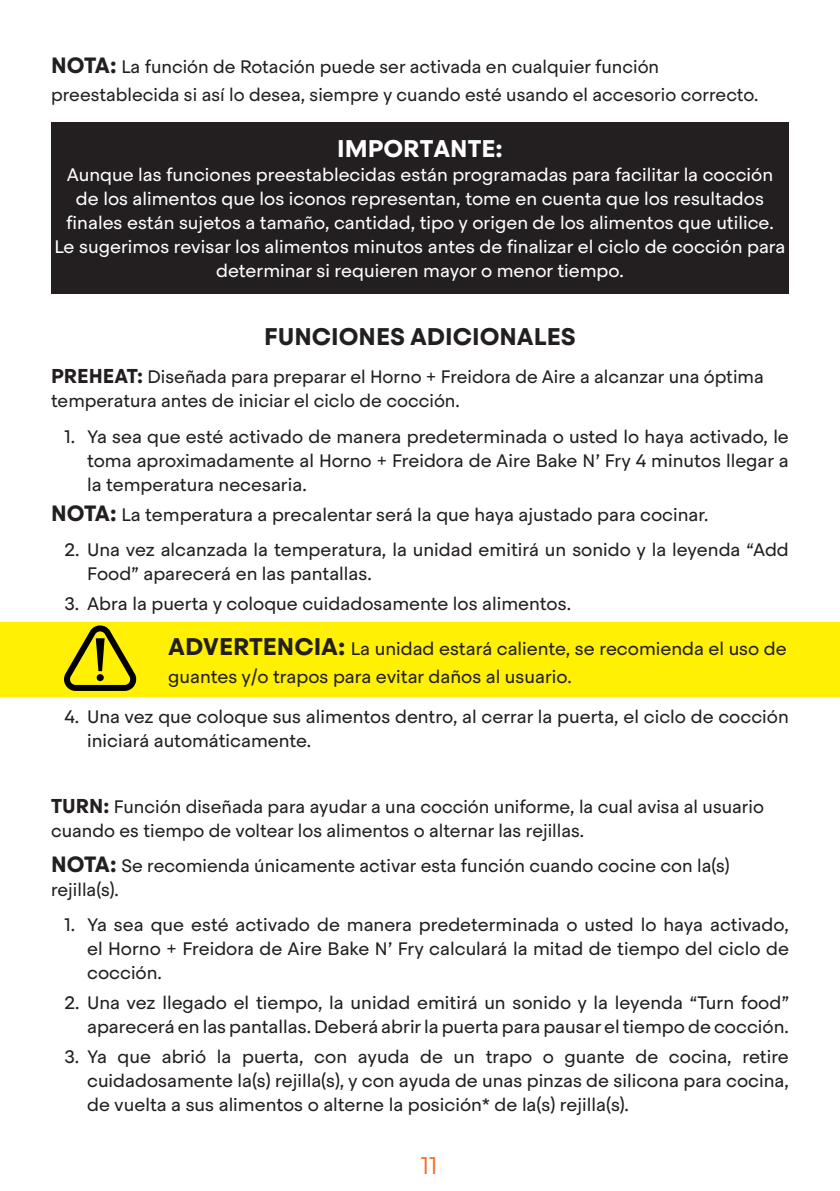
<style>
.page{position:relative;width:840px;height:1191px;background:#fff}
.page>*{position:absolute;margin:0;border:0;box-sizing:border-box;transform-origin:0 0}
.t1{font:700 24px "Steradian";color:#231f20}
.BoldNumbers{font:700 24px "Steradian";color:#fff}
.t2{font:300 24px "Steradian";color:#f36e23}
.Numbers{font:18px/24px "Steradian";color:#231f20}
.BoldNumbers-2{font:18px/24px "Steradian";color:#fff;text-align:center}
.s1{font-weight:700;font-size:22px}
.s2{font-weight:700;font-size:20px}
.s3{font-weight:700;font-size:24px}
</style>
<div class="page">
<div style="left:0;top:622px;width:839px;height:75px;background:#fff101"></div>
<div style="left:51px;top:122px;width:737px;height:171px;background:#231f20"></div>
<svg style="left:64px;top:625px;width:73px;height:66px"></svg>
<div style="left:97px;top:674px;width:7px;height:7px;background:#000002;border-radius:50%"></div>
<p class="Numbers" style="left:51px;top:53px;width:708px;line-height:28px"><span class="s1">NOTA:</span> La función de Rotación puede ser activada en cualquier función preestablecida si así lo desea, siempre y cuando esté usando el accesorio correcto.</p>
<p class="BoldNumbers" style="left:337px;top:134px;width:167px">IMPORTANTE:</p>
<p class="BoldNumbers-2" style="left:54px;top:163px;width:732px">Aunque las funciones preestablecidas están programadas para facilitar la cocción de los alimentos que los iconos representan, tome en cuenta que los resultados finales están sujetos a tamaño, cantidad, tipo y origen de los alimentos que utilice.<br>Le sugerimos revisar los alimentos minutos antes de finalizar el ciclo de cocción para determinar si requieren mayor o menor tiempo.</p>
<p class="t1" style="left:264px;top:322px;width:313px">FUNCIONES ADICIONALES</p>
<p class="Numbers" style="left:51px;top:365px;width:713px"><span class="s2">PREHEAT:</span> Diseñada para preparar el Horno + Freidora de Aire a alcanzar una óptima temperatura antes de iniciar el ciclo de cocción.</p>
<p class="Numbers" style="left:87px;top:424px;width:703px;text-align:justify;text-indent:-23px">1. Ya sea que esté activado de manera predeterminada o usted lo haya activado, le toma aproximadamente al Horno + Freidora de Aire Bake N’ Fry 4 minutos llegar a la temperatura necesaria.</p>
<p class="Numbers" style="left:51px;top:502px;width:658px"><span class="s1">NOTA:</span> La temperatura a precalentar será la que haya ajustado para cocinar.</p>
<p class="Numbers" style="left:87px;top:537px;width:702px;text-indent:-23px">2. Una vez alcanzada la temperatura, la unidad emitirá un sonido y la leyenda “Add<br>Food” aparecerá en las pantallas.</p>
<p class="Numbers" style="left:64px;top:591px;width:508px">3. Abra la puerta y coloque cuidadosamente los alimentos.</p>
<p class="Numbers" style="left:168px;top:634px;width:619px;line-height:28px"><span class="s3">ADVERTENCIA:</span> La unidad estará caliente, se recomienda el uso de guantes y/o trapos para evitar daños al usuario.</p>
<p class="Numbers" style="left:87px;top:704px;width:702px;text-indent:-23px">4. Una vez que coloque sus alimentos dentro, al cerrar la puerta, el ciclo de cocción iniciará automáticamente.</p>
<p class="Numbers" style="left:51px;top:794px;width:714px"><span class="s2">TURN:</span> Función diseñada para ayudar a una cocción uniforme, la cual avisa al usuario cuando es tiempo de voltear los alimentos o alternar las rejillas.</p>
<p class="Numbers" style="left:51px;top:853px;width:680px"><span class="s1">NOTA:</span> Se recomienda únicamente activar esta función cuando cocine con la(s) rejilla(s).</p>
<p class="Numbers" style="left:87px;top:913px;width:703px;text-align:justify;text-indent:-23px">1. Ya sea que esté activado de manera predeterminada o usted lo haya activado, el Horno + Freidora de Aire Bake N’ Fry calculará la mitad de tiempo del ciclo de cocción.</p>
<p class="Numbers" style="left:64px;top:990px;width:725px;text-align:right">2. Una vez llegado el tiempo, la unidad emitirá un sonido y la leyenda “Turn food” aparecerá en las pantallas. Deberá abrir la puerta para pausar el tiempo de cocción.</p>
<p class="Numbers" style="left:87px;top:1044px;width:703px;text-align:justify;text-indent:-23px">3. Ya que abrió la puerta, con ayuda de un trapo o guante de cocina, retire cuidadosamente la(s) rejilla(s), y con ayuda de unas pinzas de silicona para cocina, de vuelta a sus alimentos o alterne la posición* de la(s) rejilla(s).</p>
<h1 class="t2" style="left:420px;top:1151px;width:18px">11</h1>
</div>
